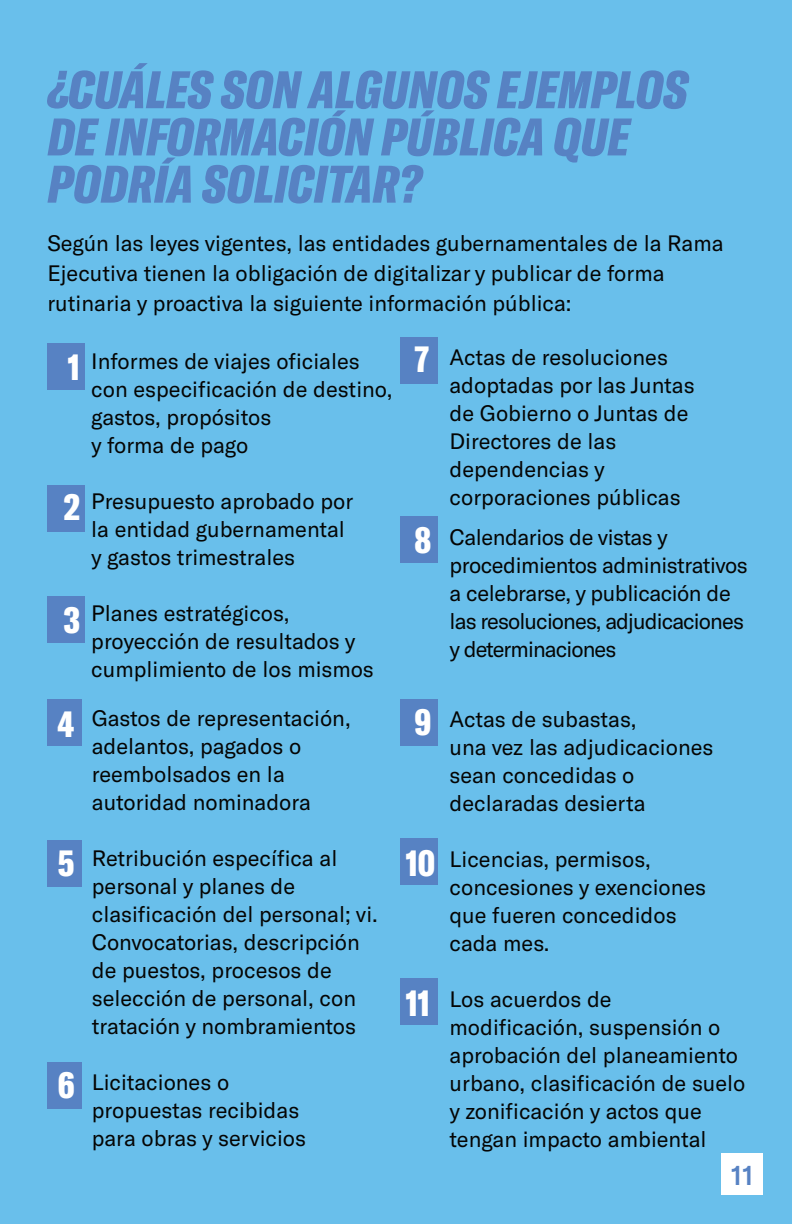
<style>
.page{position:relative;width:792px;height:1224px;background:#69bfeb}
.page>*{position:absolute;margin:0;border:0;box-sizing:border-box;transform-origin:0 0}
.t1{font:italic 900 extra-condensed 52px/47.2px "GT America";color:#5782c3}
.t2{font:900 extra-condensed 36px "GT America";color:#fff}
.t3{font:500 27px "GT America";color:#5782c3}
.t4{font:22px/28px "GT America";color:#050504}
.t5{font:22px/28px "GT America";letter-spacing:-.025em;color:#050504}
</style>
<div class="page">
<div style="left:47px;top:343px;width:38px;height:46px;background:#5782c3"></div>
<div style="left:47px;top:596px;width:38px;height:46px;background:#5782c3"></div>
<div style="left:47px;top:486px;width:38px;height:46px;background:#5782c3"></div>
<div style="left:47px;top:699px;width:34px;height:46px;background:#5782c3"></div>
<div style="left:47px;top:840px;width:34px;height:46px;background:#5782c3"></div>
<div style="left:401px;top:337px;width:37px;height:46px;background:#5782c3"></div>
<div style="left:401px;top:516px;width:37px;height:46px;background:#5782c3"></div>
<div style="left:401px;top:699px;width:37px;height:46px;background:#5782c3"></div>
<div style="left:401px;top:839px;width:37px;height:46px;background:#5782c3"></div>
<div style="left:401px;top:979px;width:37px;height:46px;background:#5782c3"></div>
<div style="left:47px;top:1062px;width:34px;height:46px;background:#5782c3"></div>
<div style="left:721px;top:1153px;width:42px;height:42px;background:#fff"></div>
<h1 class="t1" style="left:47px;top:66px;width:642px">¿CUÁLES SON ALGUNOS EJEMPLOS<br>DE INFORMACIÓN PÚBLICA QUE<br>PODRÍA SOLICITAR?</h1>
<p class="t4" style="left:47px;top:229px;width:678px;line-height:30px">Según las leyes vigentes, las entidades gubernamentales de la Rama<br>Ejecutiva tienen la obligación de digitalizar y publicar de forma rutinaria y proactiva la siguiente información pública:</p>
<p class="t4" style="left:91px;top:347px;width:303px">Informes de viajes oficiales con especificación de destino, gastos, propósitos<br>y forma de pago</p>
<p class="t4" style="left:91px;top:487px;width:264px">Presupuesto aprobado por la entidad gubernamental y gastos trimestrales</p>
<p class="t4" style="left:91px;top:599px;width:284px">Planes estratégicos, proyección de resultados y cumplimiento de los mismos</p>
<h2 class="t2" style="left:415px;top:339px;width:16px">7</h2>
<p class="t4" style="left:450px;top:344px;width:247px">Actas de resoluciones adoptadas por las Juntas de Gobierno o Juntas de<br>Directores de las dependencias y corporaciones públicas</p>
<p class="t5" style="left:450px;top:524px;width:300px">Calendarios de vistas y procedimientos administrativos a celebrarse, y publicación de las resoluciones, adjudicaciones y determinaciones</p>
<h2 class="t2" style="left:68px;top:346px;width:14px">1</h2>
<h2 class="t2" style="left:64px;top:487px;width:18px">2</h2>
<h2 class="t2" style="left:415px;top:520px;width:18px">8</h2>
<h2 class="t2" style="left:64px;top:600px;width:18px">3</h2>
<h2 class="t2" style="left:58px;top:703px;width:18px">4</h2>
<h2 class="t2" style="left:58px;top:842px;width:17px">5</h2>
<h2 class="t2" style="left:58px;top:1064px;width:18px">6</h2>
<p class="t4" style="left:92px;top:705px;width:260px">Gastos de representación, adelantos, pagados o reembolsados en la autoridad nominadora</p>
<p class="t4" style="left:92px;top:845px;width:288px">Retribución específica al personal y planes de clasificación del personal; vi.<br>Convocatorias, descripción de puestos, procesos de selección de personal, con tratación y nombramientos</p>
<p class="t4" style="left:92px;top:1069px;width:216px">Licitaciones o propuestas recibidas para obras y servicios</p>
<h2 class="t2" style="left:415px;top:701px;width:18px">9</h2>
<h2 class="t2" style="left:406px;top:842px;width:31px">10</h2>
<h2 class="t2" style="left:406px;top:982px;width:26px">11</h2>
<p class="t4" style="left:450px;top:706px;width:265px">Actas de subastas,<br>una vez las adjudicaciones sean concedidas o declaradas desierta</p>
<p class="t4" style="left:450px;top:846px;width:258px">Licencias, permisos, concesiones y exenciones que fueren concedidos cada mes.</p>
<p class="t4" style="left:450px;top:986px;width:297px">Los acuerdos de modificación, suspensión o aprobación del planeamiento urbano, clasificación de suelo y zonificación y actos que tengan impacto ambiental</p>
<p class="t3" style="left:731px;top:1165px;width:24px">11</p>
</div>
